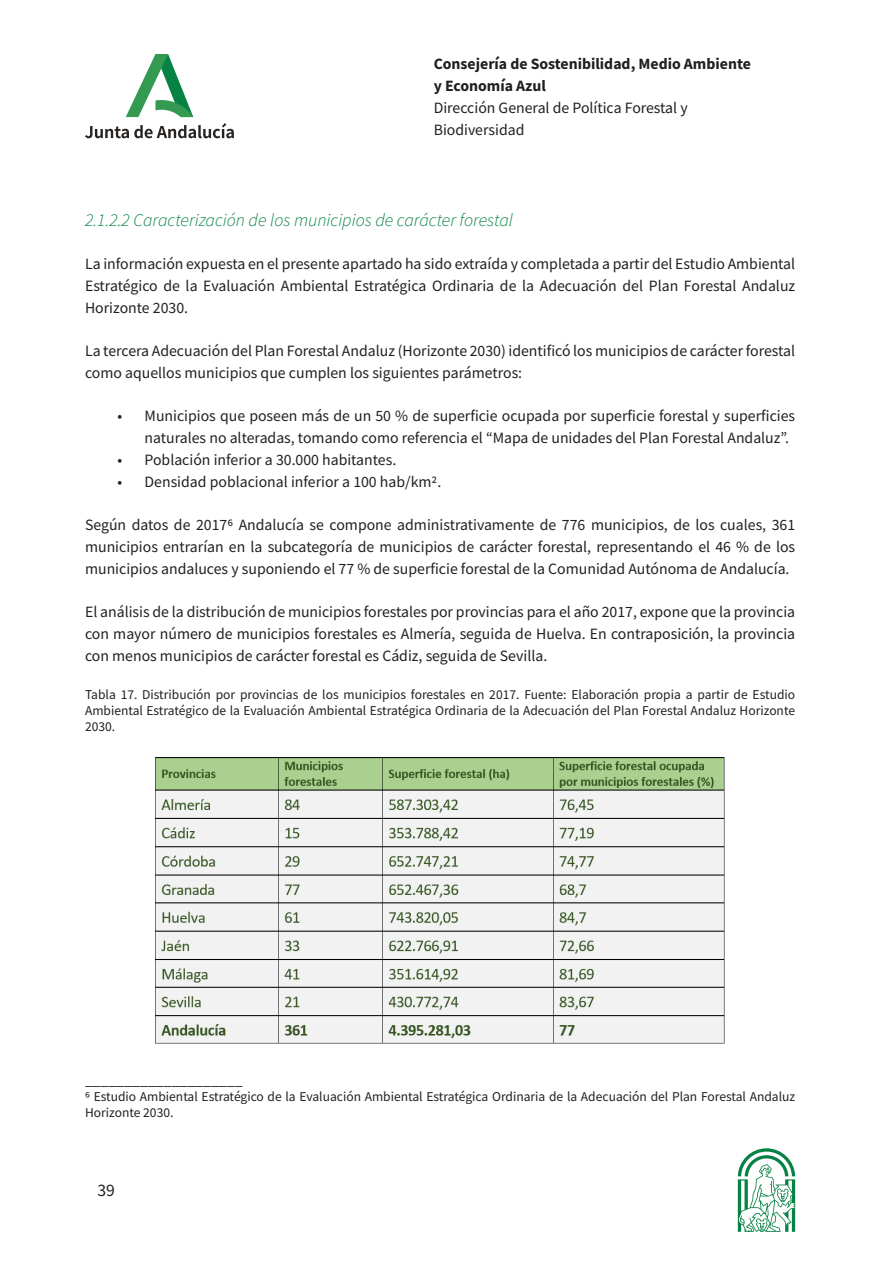
<style>
.page{position:relative;width:893px;height:1263px;background:#fff}
.page>*{position:absolute;margin:0;border:0;box-sizing:border-box;transform-origin:0 0}
.Encabezado_4{font:italic 300 18px "Source Sans Pro";color:#058244}
.Texto_Normal{font:15.75px/21.8px "Source Sans Pro";color:#231f20}
.t1{font:700 15.75px/21.8px "Source Sans Pro";color:#231f20}
.t2{font:15.75px "Noto Sans HK";color:#231f20}
.Pie_de_imagen{font:13.5px/16.2px "Source Sans Pro";color:#231f20;text-align:justify}
</style>
<div class="page">
<svg style="left:126px;top:54px;width:67px;height:63px"></svg>
<svg style="left:85px;top:123px;width:149px;height:15px"></svg>
<svg style="left:738px;top:1148px;width:57px;height:84px"></svg>
<img style="left:155px;top:757px;width:570px;height:287px">
<p class="t1" style="left:434px;top:53px;width:319px">Consejería de Sostenibilidad, Medio Ambiente y Economía Azul</p>
<p class="Texto_Normal" style="left:434px;top:97px;width:255px">Dirección General de Política Forestal y<br>Biodiversidad</p>
<p class="Encabezado_4" style="left:85px;top:209px;width:429px">2.1.2.2 Caracterización de los municipios de carácter forestal</p>
<p class="Texto_Normal" style="left:85px;top:253px;width:712px;text-align:justify">La información expuesta en el presente apartado ha sido extraída y completada a partir del Estudio Ambiental Estratégico de la Evaluación Ambiental Estratégica Ordinaria de la Adecuación del Plan Forestal Andaluz Horizonte 2030.</p>
<p class="Texto_Normal" style="left:85px;top:340px;width:712px">La tercera Adecuación del Plan Forestal Andaluz (Horizonte 2030) identificó los municipios de carácter forestal como aquellos municipios que cumplen los siguientes parámetros:</p>
<p class="Texto_Normal" style="left:145px;top:405px;width:652px;text-indent:-27px">• Municipios que poseen más de un 50 % de superficie ocupada por superficie forestal y superficies naturales no alteradas, tomando como referencia el “Mapa de unidades del Plan Forestal Andaluz”.</p>
<p class="Texto_Normal" style="left:118px;top:449px;width:280px">• Población inferior a 30.000 habitantes.</p>
<p class="Texto_Normal" style="left:118px;top:470px;width:325px">• Densidad poblacional inferior a 100 hab/km2.</p>
<p class="Texto_Normal" style="left:85px;top:514px;width:712px;text-align:justify">Según datos de 20176 Andalucía se compone administrativamente de 776 municipios, de los cuales, 361 municipios entrarían en la subcategoría de municipios de carácter forestal, representando el 46 % de los municipios andaluces y suponiendo el 77 % de superficie forestal de la Comunidad Autónoma de Andalucía.</p>
<p class="Texto_Normal" style="left:85px;top:601px;width:712px;text-align:justify">El análisis de la distribución de municipios forestales por provincias para el año 2017, expone que la provincia con mayor número de municipios forestales es Almería, seguida de Huelva. En contraposición, la provincia con menos municipios de carácter forestal es Cádiz, seguida de Sevilla.</p>
<p class="Pie_de_imagen" style="left:85px;top:686px;width:712px">Tabla 17. Distribución por provincias de los municipios forestales en 2017. Fuente: Elaboración propia a partir de Estudio Ambiental Estratégico de la Evaluación Ambiental Estratégica Ordinaria de la Adecuación del Plan Forestal Andaluz Horizonte 2030.</p>
<p class="Texto_Normal" style="left:85px;top:1068px;width:159px">____________________</p>
<p class="Pie_de_imagen" style="left:85px;top:1088px;width:712px">6 Estudio Ambiental Estratégico de la Evaluación Ambiental Estratégica Ordinaria de la Adecuación del Plan Forestal Andaluz<br>Horizonte 2030.</p>
<p class="t2" style="left:98px;top:1182px;width:19px">39</p>
</div>
